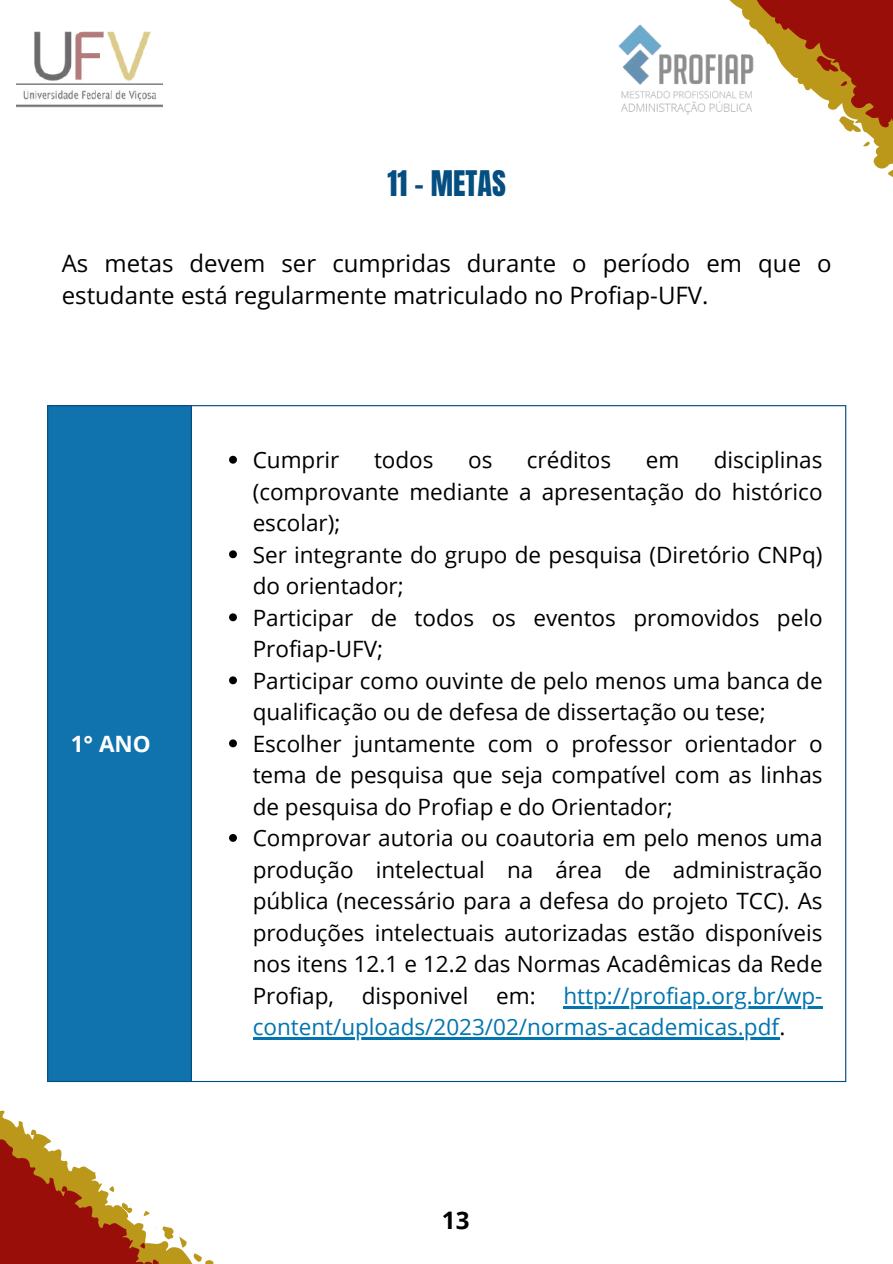
<style>
.page{position:relative;width:893px;height:1264px;background:#fff}
.page>*{position:absolute;margin:0;border:0;box-sizing:border-box;transform-origin:0 0}
.t1{font:30px "Anton";color:#054e81}
.t2{font:700 24.15px "Open Sans";color:#000}
.t3{font:24px/32.7px "Open Sans";color:#000}
.t4{font:22.5px/31.5px "Open Sans";color:#000}
.t5{font:700 22.5px "Open Sans";color:#fff}
.s1{color:#0274af}
</style>
<div class="page">
<svg style="left:0;top:1082px;width:590px;height:181px"></svg>
<img style="left:16px;top:31px;width:146px;height:77px">
<svg style="left:590px;top:0;width:302px;height:458px"></svg>
<div style="left:47px;top:405px;width:145px;height:676px;background:#1073ad"></div>
<svg style="left:229px;top:456px;width:8px;height:7px"></svg>
<svg style="left:229px;top:550px;width:8px;height:8px"></svg>
<svg style="left:229px;top:613px;width:8px;height:8px"></svg>
<svg style="left:229px;top:676px;width:8px;height:8px"></svg>
<svg style="left:229px;top:739px;width:8px;height:8px"></svg>
<svg style="left:229px;top:834px;width:8px;height:7px"></svg>
<hr style="left:563px;top:1006px;width:259px;height:2px;background:#0274af">
<hr style="left:253px;top:1037px;width:526px;height:2px;background:#0274af">
<hr style="left:47px;top:406px;width:1px;height:674px;background:#054e81">
<hr style="left:191px;top:406px;width:1px;height:674px;background:#054e81">
<hr style="left:845px;top:406px;width:1px;height:674px;background:#054e81">
<hr style="left:47px;top:405px;width:799px;height:1px;background:#054e81">
<hr style="left:47px;top:1080px;width:799px;height:2px;background:#054e81">
<h1 class="t1" style="left:387px;top:162px;width:120px">11 - METAS</h1>
<p class="t3" style="left:62px;top:246px;width:771px">As metas devem ser cumpridas durante o período em que o estudante está regularmente matriculado no Profiap-UFV.</p>
<p class="t5" style="left:71px;top:727px;width:81px">1° ANO</p>
<p class="t4" style="left:253px;top:443px;width:88px">Cumprir</p>
<p class="t4" style="left:374px;top:443px;width:61px">todos</p>
<p class="t4" style="left:468px;top:443px;width:26px">os</p>
<p class="t4" style="left:527px;top:443px;width:86px">créditos</p>
<p class="t4" style="left:645px;top:443px;width:35px">em</p>
<p class="t4" style="left:253px;top:443px;width:571px;text-indent:461px">disciplinas (comprovante mediante a apresentação do histórico escolar);<br>Ser integrante do grupo de pesquisa (Diretório CNPq) do orientador;<br>Participar de todos os eventos promovidos pelo Profiap-UFV;<br>Participar como ouvinte de pelo menos uma banca de qualificação ou de defesa de dissertação ou tese; Escolher juntamente com o professor orientador o tema de pesquisa que seja compatível com as linhas de pesquisa do Profiap e do Orientador;<br>Comprovar autoria ou coautoria em pelo menos uma produção intelectual na área de administração pública (necessário para a defesa do projeto TCC). As produções intelectuais autorizadas estão disponíveis nos itens 12.1 e 12.2 das Normas Acadêmicas da Rede Profiap, disponivel em: <span class="s1">http://profiap.org.br/wp&shy;content/uploads/2023/02/normas-academicas.pdf</span>.</p>
<p class="t2" style="left:442px;top:1202px;width:29px">13</p>
</div>
